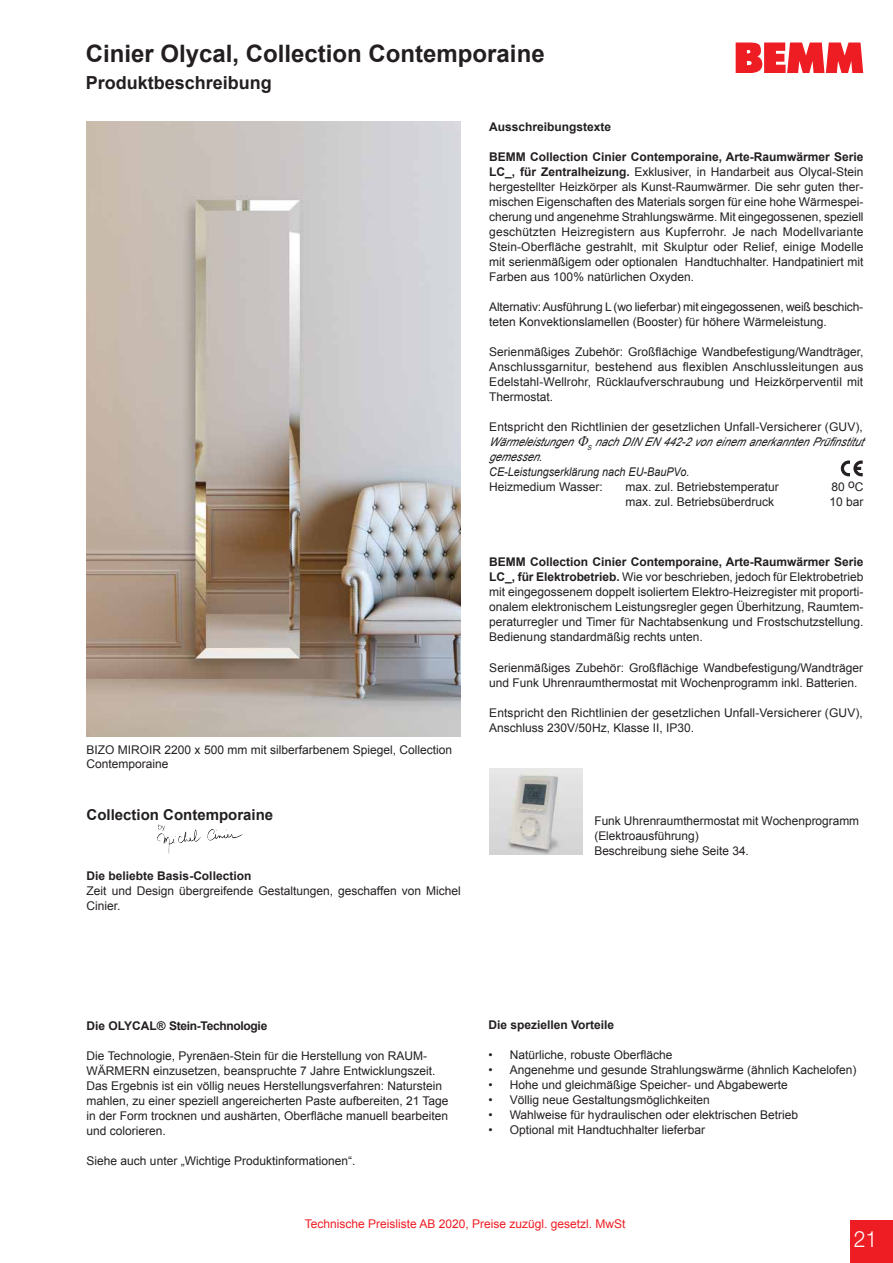
<style>
.page{position:relative;width:893px;height:1263px;background:#fff}
.page>*{position:absolute;margin:0;border:0;box-sizing:border-box;transform-origin:0 0}
.t1{font:700 24px "Arial";color:#231f20}
.t2{font:300 22.5px "Helvetica Neue LT Pro";color:#fff;scale:.94 1}
.t3{font:700 18px "Arial";color:#231f20}
.t4{font:700 15px "Arial";color:#231f20}
.t5{font:12px/15px "Arial";color:#231f20}
.t6{font:italic 12px/15px "Arial";color:#231f20;scale:.9 1}
.t7{font:700 12px "Arial";color:#231f20}
.t8{font:12px "Arial";color:#ee1d23}
.t9{font:700 12px "Arial";letter-spacing:-.025em;color:#231f20}
.s1{font-weight:700}
.s2{font-style:normal}
</style>
<div class="page">
<div style="left:850px;top:1220px;width:43px;height:43px;background:#ee1d23"></div>
<svg style="left:736px;top:43px;width:127px;height:30px;background:#f04449"></svg>
<img style="left:158px;top:824px;width:81px;height:17px">
<svg style="left:841px;top:461px;width:21px;height:15px"></svg>
<img style="left:489px;top:769px;width:94px;height:86px">
<svg style="left:86px;top:736px;width:368px;height:1px"></svg>
<img style="left:86px;top:122px;width:375px;height:614px">
<h1 class="t1" style="left:86px;top:38px;width:460px">Cinier Olycal, Collection Contemporaine</h1>
<h3 class="t3" style="left:86px;top:71px;width:188px">Produktbeschreibung</h3>
<p class="t7" style="left:489px;top:119px;width:124px">Ausschreibungstexte</p>
<p class="t5" style="left:489px;top:150px;width:376px;text-align:justify"><span class="s1">BEMM Collection Cinier Contemporaine, Arte-Raumwärmer Serie LC_, für Zentralheizung.</span> Exklusiver, in Handarbeit aus Olycal-Stein hergestellter Heizkörper als Kunst-Raumwärmer. Die sehr guten ther&shy;mischen Eigenschaften des Materials sorgen für eine hohe Wärmespei&shy;cherung und angenehme Strahlungswärme. Mit eingegossenen, speziell geschützten Heizregistern aus Kupferrohr. Je nach Modellvariante Stein-Oberfläche gestrahlt, mit Skulptur oder Relief, einige Modelle mit serienmäßigem oder optionalen Handtuchhalter. Handpatiniert mit Farben aus 100% natürlichen Oxyden.</p>
<p class="t5" style="left:489px;top:300px;width:376px">Alternativ: Ausführung L (wo lieferbar) mit eingegossenen, weiß beschich&shy;teten Konvektionslamellen (Booster) für höhere Wärmeleistung.</p>
<p class="t5" style="left:489px;top:345px;width:376px;text-align:justify">Serienmäßiges Zubehör: Großflächige Wandbefestigung/Wandträger, Anschlussgarnitur, bestehend aus flexiblen Anschlussleitungen aus Edelstahl-Wellrohr, Rücklaufverschraubung und Heizkörperventil mit Thermostat.</p>
<p class="t6" style="left:489px;top:420px;width:422px"><span class="s2">Entspricht den Richtlinien der gesetzlichen Unfall-Versicherer (GUV), </span>Wärmeleistungen <sub>S</sub> nachDINEN442-2voneinem anerkanntenPrüfinstitut gemessen.<br>CE-Leistungserklärung nach EU-BauPVo.</p>
<p class="t5" style="left:489px;top:480px;width:115px">Heizmedium Wasser:</p>
<p class="t5" style="left:625px;top:480px;width:155px">max. zul. Betriebstemperatur</p>
<p class="t5" style="left:831px;top:480px;width:34px">80 oC</p>
<p class="t5" style="left:625px;top:495px;width:150px">max. zul. Betriebsüberdruck</p>
<p class="t5" style="left:829px;top:495px;width:36px">10 bar</p>
<p class="t5" style="left:87px;top:742px;width:367px;line-height:14.4px">BIZO MIROIR 2200 x 500 mm mit silberfarbenem Spiegel, Collection<br>Contemporaine</p>
<p class="t4" style="left:87px;top:805px;width:188px">Collection Contemporaine</p>
<p class="t7" style="left:87px;top:868px;width:166px">Die beliebte Basis-Collection</p>
<p class="t5" style="left:87px;top:883px;width:376px">Zeit und Design übergreifende Gestaltungen, geschaffen von Michel<br>Cinier.</p>
<p class="t5" style="left:489px;top:555px;width:376px;text-align:justify"><span class="s1">BEMM Collection Cinier Contemporaine, Arte-Raumwärmer Serie LC_, für Elektrobetrieb.</span> Wie vor beschrieben, jedoch für Elektrobetrieb mit eingegossenem doppelt isoliertem Elektro-Heizregister mit proporti&shy;onalem elektronischem Leistungsregler gegen Überhitzung, Raumtem&shy;peraturregler und Timer für Nachtabsenkung und Frostschutzstellung.<br>Bedienung standardmäßig rechts unten.</p>
<p class="t5" style="left:489px;top:660px;width:375px">Serienmäßiges Zubehör: Großflächige Wandbefestigung/Wandträger und Funk Uhrenraumthermostat mit Wochenprogramm inkl. Batterien.</p>
<p class="t5" style="left:489px;top:705px;width:375px">Entspricht den Richtlinien der gesetzlichen Unfall-Versicherer (GUV),<br>Anschluss 230V/50Hz, Klasse II, IP30.</p>
<p class="t5" style="left:594px;top:813px;width:266px">Funk Uhrenraumthermostat mit Wochenprogramm (Elektroausführung)<br>Beschreibung siehe Seite 34.</p>
<p class="t9" style="left:87px;top:1018px;width:182px">Die OLYCAL® Stein-Technologie</p>
<p class="t5" style="left:87px;top:1049px;width:364px">Die Technologie, Pyrenäen-Stein für die Herstellung von RAUM-WÄRMERN einzusetzen, beanspruchte 7 Jahre Entwicklungszeit.<br>Das Ergebnis ist ein völlig neues Herstellungsverfahren: Naturstein mahlen, zu einer speziell angereicherten Paste aufbereiten, 21 Tage in der Form trocknen und aushärten, Oberfläche manuell bearbeiten und colorieren.</p>
<p class="t5" style="left:87px;top:1154px;width:270px">Siehe auch unter „Wichtige Produktinformationen“.</p>
<p class="t7" style="left:488px;top:1016px;width:127px">Die speziellen Vorteile</p>
<p class="t5" style="left:488px;top:1047px;width:186px">• Natürliche, robuste Oberfläche</p>
<p class="t5" style="left:488px;top:1062px;width:370px">• Angenehme und gesunde Strahlungswärme (ähnlich Kachelofen)</p>
<p class="t5" style="left:488px;top:1077px;width:301px">• Hohe und gleichmäßige Speicher- und Abgabewerte</p>
<p class="t5" style="left:488px;top:1092px;width:223px">• Völlig neue Gestaltungsmöglichkeiten</p>
<p class="t5" style="left:488px;top:1107px;width:311px">• Wahlweise für hydraulischen oder elektrischen Betrieb</p>
<p class="t5" style="left:488px;top:1122px;width:218px">• Optional mit Handtuchhalter lieferbar</p>
<p class="t8" style="left:305px;top:1216px;width:322px">Technische Preisliste AB 2020, Preise zuzügl. gesetzl. MwSt</p>
<h2 class="t2" style="left:854px;top:1225px;width:27px">21</h2>
</div>
